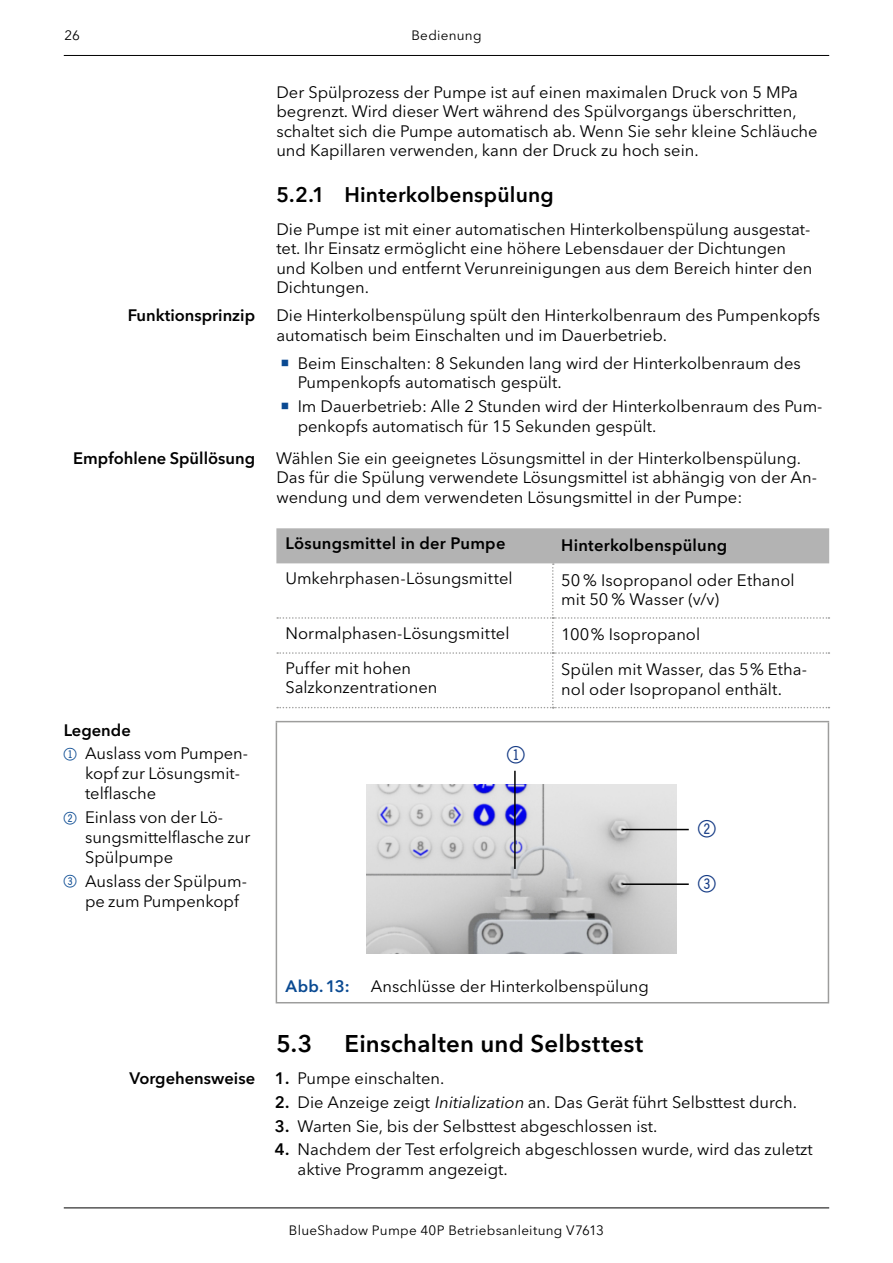
<style>
.page{position:relative;width:893px;height:1263px;background:#fff}
.page>*{position:absolute;margin:0;border:0;box-sizing:border-box;transform-origin:0 0}
.t1{font:28.95px/54.6px "Double Digits Round";color:#143a84}
.t2{font:600 24px "Avenir Next W1 G";letter-spacing:.01em;color:#000}
.t3{font:600 21px "Avenir Next W1 G";letter-spacing:.01em;color:#000}
.t4{font:16.5px/19.5px "Avenir Next W1 G";color:#000}
.t5{font:600 16.5px "Avenir Next W1 G";color:#000}
.t6{font:600 16.5px "Avenir Next W1 G";color:#0a4a92}
.t7{font:13.5px "Avenir Next W1 G";letter-spacing:.02em;color:#000}
.s1{font-weight:600}
.s2{font-family:"Double Digits Round";font-size:21px;color:#0a4a92}
.s3{font-style:italic}
</style>
<div class="page">
<hr style="left:64px;top:55px;width:765px;height:1px;background:#000">
<hr style="left:64px;top:1207px;width:765px;height:1px;background:#000">
<svg style="left:276px;top:528px;width:553px;height:180px"></svg>
<svg style="left:275px;top:722px;width:553px;height:281px"></svg>
<hr style="left:276px;top:722px;width:1px;height:280px;background:#9d9d9c">
<hr style="left:276px;top:721px;width:553px;height:1px;background:#9d9d9c">
<hr style="left:828px;top:722px;width:1px;height:280px;background:#9d9d9c">
<hr style="left:276px;top:1002px;width:553px;height:1px;background:#9d9d9c">
<img style="left:367px;top:784px;width:309px;height:170px">
<hr style="left:514px;top:771px;width:2px;height:98px;background:#000">
<hr style="left:623px;top:829px;width:66px;height:1px;background:#000">
<hr style="left:623px;top:883px;width:66px;height:2px;background:#000">
<p class="t7" style="left:64px;top:27px;width:17px">26</p>
<p class="t7" style="left:411px;top:27px;width:72px">Bedienung</p>
<p class="t5" style="left:128px;top:305px;width:129px">Funktionsprinzip</p>
<p class="t5" style="left:73px;top:448px;width:183px">Empfohlene Spüllösung</p>
<p class="t4" style="left:64px;top:719px;width:186px;line-height:22.8px"><span class="s1">Legende<br></span><span class="s2">1</span> Auslass vom Pumpen-</p>
<p class="t4" style="left:85px;top:763px;width:157px">kopf zur Lösungsmit&shy;telflasche</p>
<p class="t4" style="left:85px;top:807px;width:167px;text-indent:-21px"><span class="s2">2</span> Einlass von der Lö&shy;sungsmittelflasche zur<br>Spülpumpe</p>
<p class="t4" style="left:85px;top:871px;width:164px;text-indent:-21px"><span class="s2">3</span> Auslass der Spülpum&shy;pe zum Pumpenkopf</p>
<p class="t4" style="left:276px;top:82px;width:543px">Der Spülprozess der Pumpe ist auf einen maximalen Druck von 5 MPa begrenzt. Wird dieser Wert während des Spülvorgangs überschritten, schaltet sich die Pumpe automatisch ab. Wenn Sie sehr kleine Schläuche und Kapillaren verwenden, kann der Druck zu hoch sein.</p>
<p class="t3" style="left:276px;top:182px;width:279px">5.2.1 Hinterkolbenspülung</p>
<p class="t4" style="left:276px;top:219px;width:537px">Die Pumpe ist mit einer automatischen Hinterkolbenspülung ausgestat&shy;tet. Ihr Einsatz ermöglicht eine höhere Lebensdauer der Dichtungen und Kolben und entfernt Verunreinigungen aus dem Bereich hinter den Dichtungen.</p>
<p class="t4" style="left:276px;top:306px;width:545px">Die Hinterkolbenspülung spült den Hinterkolbenraum des Pumpenkopfs automatisch beim Einschalten und im Dauerbetrieb.</p>
<p class="t4" style="left:298px;top:353px;width:505px">Beim Einschalten: 8 Sekunden lang wird der Hinterkolbenraum des<br>Pumpenkopfs automatisch gespült.</p>
<p class="t4" style="left:298px;top:397px;width:526px">Im Dauerbetrieb: Alle 2 Stunden wird der Hinterkolbenraum des Pum&shy;penkopfs automatisch für 15 Sekunden gespült.</p>
<p class="t4" style="left:276px;top:448px;width:542px">Wählen Sie ein geeignetes Lösungsmittel in der Hinterkolbenspülung.<br>Das für die Spülung verwendete Lösungsmittel ist abhängig von der An&shy;wendung und dem verwendeten Lösungsmittel in der Pumpe:</p>
<p class="t5" style="left:285px;top:533px;width:222px">Lösungsmittel in der Pumpe</p>
<p class="t5" style="left:561px;top:535px;width:167px">Hinterkolbenspülung</p>
<p class="t4" style="left:285px;top:569px;width:229px">Umkehrphasen-Lösungsmittel</p>
<p class="t4" style="left:561px;top:570px;width:235px">50 % Isopropanol oder Ethanol mit 50 % Wasser (v/v)</p>
<p class="t4" style="left:285px;top:623px;width:226px">Normalphasen-Lösungsmittel</p>
<p class="t4" style="left:561px;top:625px;width:140px">100% Isopropanol</p>
<p class="t4" style="left:285px;top:658px;width:153px">Puffer mit hohen<br>Salzkonzentrationen</p>
<p class="t4" style="left:561px;top:660px;width:247px">Spülen mit Wasser, das 5% Etha&shy;nol oder Isopropanol enthält.</p>
<h1 class="t1" style="left:507px;top:726px;width:24px">1</h1>
<h1 class="t1" style="left:698px;top:800px;width:24px">2<br>3</h1>
<p class="t5" style="left:129px;top:1068px;width:127px">Vorgehensweise</p>
<p class="t6" style="left:286px;top:976px;width:65px">Abb.13:</p>
<p class="t4" style="left:371px;top:976px;width:280px">Anschlüsse der Hinterkolbenspülung</p>
<h2 class="t2" style="left:276px;top:1029px;width:38px">5.3</h2>
<h2 class="t2" style="left:344px;top:1029px;width:300px">Einschalten und Selbsttest</h2>
<p class="t4" style="left:275px;top:1068px;width:169px"><span class="s1">1.</span> Pumpe einschalten.</p>
<p class="t4" style="left:275px;top:1092px;width:521px"><span class="s1">2.</span> Die Anzeige zeigt <span class="s3">Initialization</span> an. Das Gerät führt Selbsttest durch.</p>
<p class="t4" style="left:275px;top:1116px;width:381px"><span class="s1">3.</span> Warten Sie, bis der Selbsttest abgeschlossen ist.</p>
<p class="t4" style="left:298px;top:1140px;width:517px;text-indent:-23px"><span class="s1">4.</span> Nachdem der Test erfolgreich abgeschlossen wurde, wird das zuletzt aktive Programm angezeigt.</p>
<p class="t7" style="left:289px;top:1222px;width:317px">BlueShadow Pumpe 40P Betriebsanleitung V7613</p>
</div>
